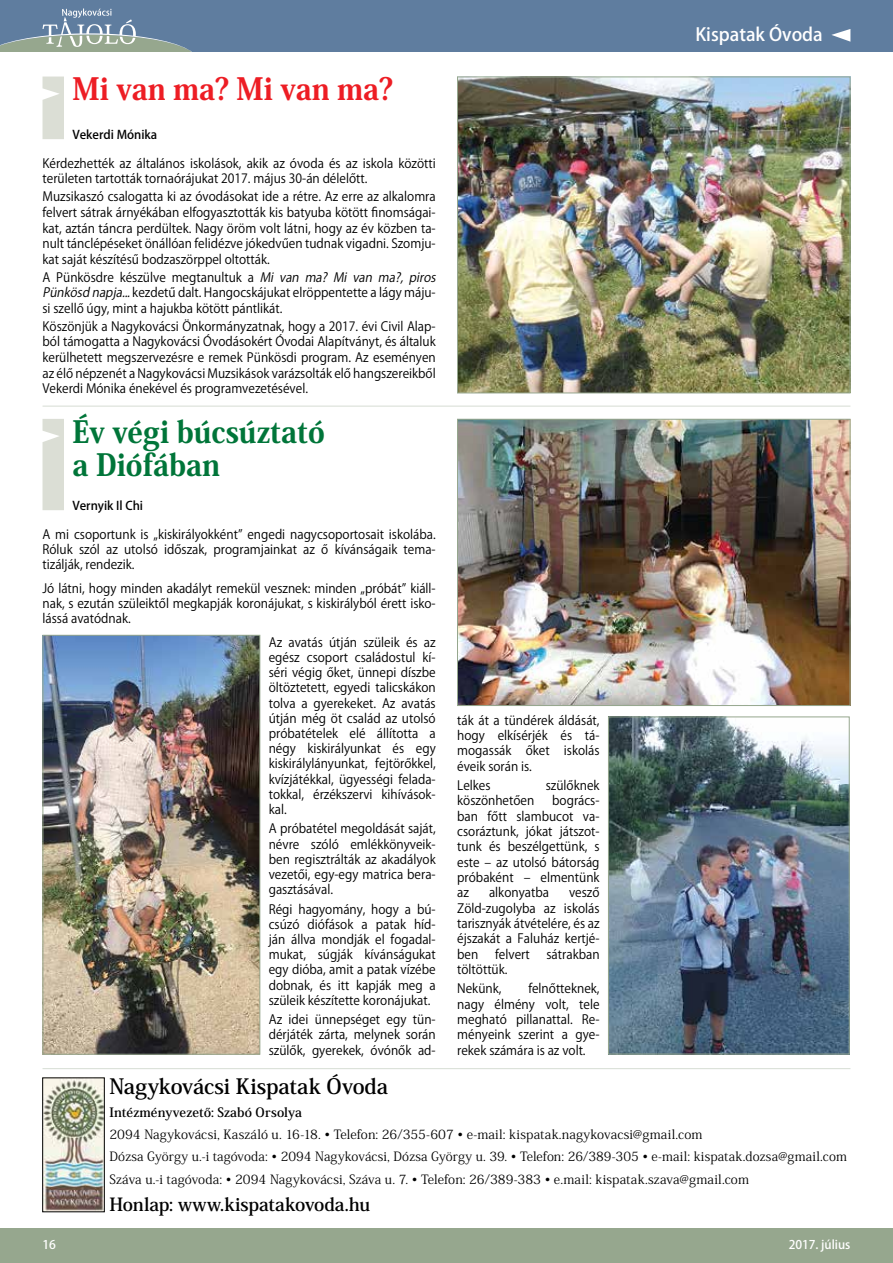
<style>
.page{position:relative;width:893px;height:1263px;background:#fff}
.page>*{position:absolute;margin:0;border:0;box-sizing:border-box;transform-origin:0 0}
.t1{font:800 30.3px/33.3px "Koz Min Pr 6 N";color:#007539;scale:.94 1}
.t2{font:800 30.3px "Koz Min Pr 6 N";color:#ed1d24;scale:.94 1}
.t3{font:700 21px "Koz Min Pr 6 N";letter-spacing:-.005em;color:#000}
.t4{font:700 18px "Koz Min Pr 6 N";letter-spacing:-.005em;color:#000}
.t5{font:500 18px "Koz Go Pr 6 N";color:#fff}
.t6{font:12.75px/15.1px "Koz Go Pr 6 N";color:#000;text-align:justify;scale:.95 1}
.t7{font:12.75px/22.4px "Koz Min Pr 6 N";letter-spacing:.01em;color:#000}
.t8{font:700 12.75px "Koz Min Pr 6 N";letter-spacing:.01em;color:#000}
.t9{font:500 12px "Koz Go Pr 6 N";color:#000}
.t10{font:500 12px "Koz Go Pr 6 N";color:#fff}
.s1{font-style:italic}
</style>
<div class="page">
<div style="left:0;top:1229px;width:893px;height:34px;background:#96a78e"></div>
<div style="left:0;top:0;width:893px;height:51px;background:#5f7d9f"></div>
<svg style="left:831px;top:29px;width:19px;height:13px"></svg>
<svg style="left:0;top:9px;width:191px;height:42px"></svg>
<img style="left:45px;top:1080px;width:57px;height:130px">
<hr style="left:43px;top:1068px;width:807px;height:1px;background:#96a78e">
<svg style="left:43px;top:77px;width:21px;height:62px"></svg>
<img style="left:459px;top:79px;width:389px;height:312px">
<div style="left:457px;top:77px;width:393px;height:316px;border:1px solid #96a78e"></div>
<div style="left:43px;top:419px;width:21px;height:91px;background:#dbded5"></div>
<img style="left:45px;top:637px;width:213px;height:415px">
<div style="left:43px;top:635px;width:217px;height:419px;border:1px solid #96a78e"></div>
<img style="left:610px;top:718px;width:238px;height:334px">
<div style="left:608px;top:716px;width:242px;height:338px;border:1px solid #96a78e"></div>
<img style="left:459px;top:421px;width:389px;height:283px">
<div style="left:457px;top:419px;width:393px;height:287px;border:1px solid #96a78e"></div>
<hr style="left:43px;top:406px;width:807px;height:1px;background:#96a78e">
<h1 class="t2" style="left:73px;top:72px;width:342px">Mi van ma? Mi van ma?</h1>
<p class="t9" style="left:73px;top:128px;width:86px">Vekerdi Mónika</p>
<p class="t6" style="left:43px;top:156px;width:415px;line-height:15.6px">Kérdezhették az általános iskolások, akik az óvoda és az iskola közötti területen tartották tornaórájukat 2017. május 30-án délelőtt.</p>
<p class="t6" style="left:43px;top:189px;width:415px;line-height:15.6px">Muzsikaszó csalogatta ki az óvodásokat ide a rétre. Az erre az alkalomra felvert sátrak árnyékában elfogyasztották kis batyuba kötött finomságai&shy;kat, aztán táncra perdültek. Nagy öröm volt látni, hogy az év közben ta&shy;nult tánclépéseket önállóan felidézve jókedvűen tudnak vigadni. Szomju&shy;kat saját készítésű bodzaszörppel oltották.</p>
<p class="t6" style="left:43px;top:269px;width:420px;line-height:15.6px;text-align:left">A Pünkösdre készülve megtanultuk a <span class="s1">Mi van ma? Mi van ma?, piros<br>Pünkösd napja...</span>kezdetű dalt. Hangocskájukat elröppentette a lágy máju&shy;si szellő úgy, mint a hajukba kötött pántlikát.</p>
<p class="t6" style="left:43px;top:318px;width:415px;line-height:15.6px">Köszönjük a Nagykovácsi Önkormányzatnak, hogy a 2017. évi Civil Alap&shy;ból támogatta a Nagykovácsi Óvodásokért Óvodai Alapítványt, és általuk kerülhetett megszervezésre e remek Pünkösdi program. Az eseményen az élő népzenét a Nagykovácsi Muzsikások varázsolták elő hangszereikből Vekerdi Mónika énekével és programvezetésével.</p>
<h1 class="t1" style="left:73px;top:415px;width:270px">Év végi búcsúztató a Diófában</h1>
<p class="t9" style="left:73px;top:499px;width:72px">Vernyik Il Chi</p>
<p class="t6" style="left:43px;top:527px;width:415px">A mi csoportunk is „kiskirályokként” engedi nagycsoportosait iskolába.<br>Róluk szól az utolsó időszak, programjainkat az ő kívánságaik tema&shy;tizálják, rendezik.</p>
<p class="t6" style="left:43px;top:581px;width:415px">Jó látni, hogy minden akadályt remekül vesznek: minden „próbát” kiáll&shy;nak, s ezután szüleiktől megkapják koronájukat, s kiskirályból érett isko&shy;lássá avatódnak.</p>
<p class="t6" style="left:269px;top:635px;width:177px">Az avatás útján szüleik és az egész csoport családostul kí&shy;séri végig őket, ünnepi díszbe öltöztetett, egyedi talicskákon tolva a gyerekeket. Az avatás útján még öt család az utolsó próbatételek elé állította a négy kiskirályunkat és egy kiskirálylányunkat, fejtörőkkel, kvízjátékkal, ügyességi felada&shy;tokkal, érzékszervi kihívások&shy;kal.</p>
<p class="t6" style="left:269px;top:821px;width:177px">A próbatétel megoldását saját, névre szóló emlékkönyveik&shy;ben regisztrálták az akadályok vezetői, egy-egy matrica bera&shy;gasztásával.</p>
<p class="t6" style="left:269px;top:902px;width:177px">Régi hagyomány, hogy a bú&shy;csúzó diófások a patak híd&shy;ján állva mondják el fogadal&shy;mukat, súgják kívánságukat egy dióba, amit a patak vízébe dobnak, és itt kapják meg a szüleik készítette koronájukat.</p>
<p class="t6" style="left:269px;top:1012px;width:177px">Az idei ünnepséget egy tün&shy;dérjáték zárta, melynek során szülők, gyerekek, óvónők ad-</p>
<p class="t6" style="left:457px;top:712px;width:151px">ták át a tündérek áldását, hogy elkísérjék és tá&shy;mogassák őket iskolás éveik során is.</p>
<p class="t6" style="left:457px;top:778px;width:37px">Lelkes</p>
<p class="t6" style="left:546px;top:778px;width:58px">szülőknek</p>
<p class="t6" style="left:457px;top:793px;width:83px">köszönhetően</p>
<p class="t6" style="left:457px;top:793px;width:151px;text-indent:95px">bogrács&shy;ban főtt slambucot va&shy;csoráztunk, jókat játszot&shy;tunk és beszélgettünk, s este – az utolsó bátorság próbaként – elmentünk az</p>
<p class="t6" style="left:489px;top:885px;width:65px">alkonyatba</p>
<p class="t6" style="left:457px;top:885px;width:151px;text-indent:112px">vesző Zöld-zugolyba az iskolás tarisznyák átvételére, és az éjszakát a Faluház kertjé&shy;ben</p>
<p class="t6" style="left:495px;top:946px;width:38px">felvert</p>
<p class="t6" style="left:546px;top:946px;width:57px">sátrakban</p>
<p class="t6" style="left:457px;top:960px;width:54px;line-height:19.5px">töltöttük.<br>Nekünk,</p>
<p class="t6" style="left:457px;top:981px;width:151px;text-indent:71px">felnőtteknek, nagy élmény volt, tele megható pillanattal. Re&shy;ményeink szerint a gye&shy;rekek számára is az volt.</p>
<h3 class="t5" style="left:695px;top:25px;width:129px">Kispatak Óvoda</h3>
<h2 class="t3" style="left:109px;top:1075px;width:280px">Nagykovácsi Kispatak Óvoda</h2>
<p class="t8" style="left:109px;top:1105px;width:194px">Intézményvezető: Szabó Orsolya</p>
<p class="t7" style="left:109px;top:1123px;width:739px">2094 Nagykovácsi, Kaszáló u. 16-18. • Telefon: 26/355-607 • e-mail: kispatak.nagykovacsi@gmail.com<br>Dózsa György u.-i tagóvoda: • 2094 Nagykovácsi, Dózsa György u. 39. • Telefon: 26/389-305 • e-mail: kispatak.dozsa@gmail.com<br>Száva u.-i tagóvoda: • 2094 Nagykovácsi, Száva u. 7. • Telefon: 26/389-383 • e.mail: kispatak.szava@gmail.com</p>
<h3 class="t4" style="left:109px;top:1194px;width:262px">Honlap: www.kispatakovoda.hu</h3>
<p class="t10" style="left:43px;top:1238px;width:15px">16</p>
<p class="t10" style="left:789px;top:1238px;width:63px">2017. július</p>
</div>
